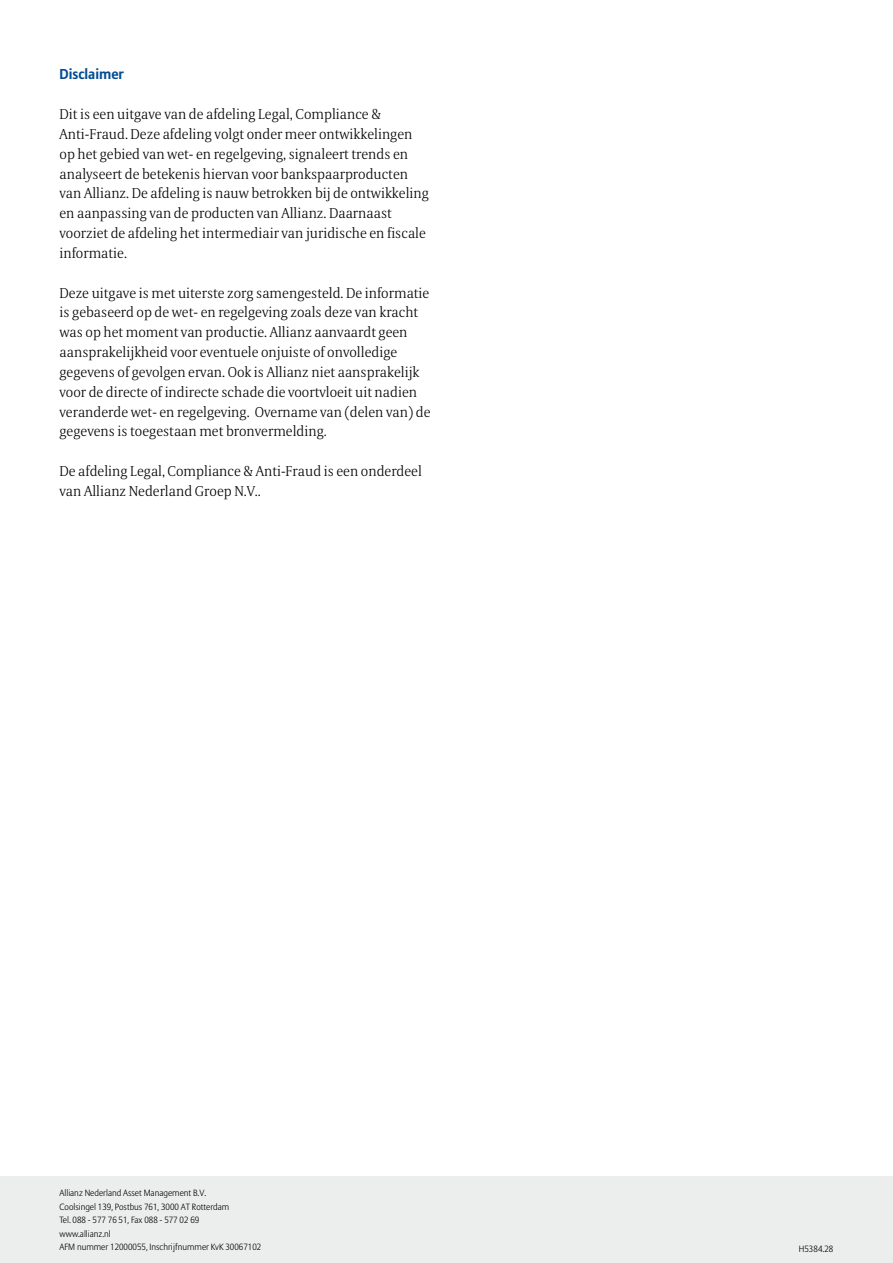
<style>
.page{position:relative;width:893px;height:1263px;background:#fff}
.page>*{position:absolute;margin:0;border:0;box-sizing:border-box;transform-origin:0 0}
.t1{font:300 14.25px/19.8px "Allianz Serif";color:#000}
.t2{font:700 14.25px "Allianz Sans";color:#004c93}
.t3{font:300 9px/13.5px "Allianz Sans";color:#000}
</style>
<div class="page">
<div style="left:0;top:1176px;width:893px;height:87px;background:#eceded"></div>
<p class="t2" style="left:60px;top:66px;width:66px">Disclaimer</p>
<p class="t1" style="left:60px;top:104px;width:371px">Dit is een uitgave van de afdeling Legal, Compliance &amp; Anti-Fraud. Deze afdeling volgt onder meer ontwikkelingen op het gebied van wet- en regelgeving, signaleert trends en analyseert de betekenis hiervan voor bankspaarproducten van Allianz. De afdeling is nauw betrokken bij de ontwikkeling en aanpassing van de producten van Allianz. Daarnaast voorziet de afdeling het intermediair van juridische en fiscale informatie.</p>
<p class="t1" style="left:60px;top:282px;width:373px">Deze uitgave is met uiterste zorg samengesteld. De informatie is gebaseerd op de wet- en regelgeving zoals deze van kracht was op het moment van productie. Allianz aanvaardt geen aansprakelijkheid voor eventuele onjuiste of onvolledige gegevens of gevolgen ervan. Ook is Allianz niet aansprakelijk voor de directe of indirecte schade die voortvloeit uit nadien veranderde wet- en regelgeving. Overname van (delen van) de gegevens is toegestaan met bronvermelding.</p>
<p class="t1" style="left:60px;top:461px;width:364px">De afdeling Legal, Compliance &amp; Anti-Fraud is een onderdeel van Allianz Nederland Groep N.V..</p>
<p class="t3" style="left:60px;top:1186px;width:203px">Allianz Nederland Asset Management B.V.<br>Coolsingel 139, Postbus 761, 3000 AT Rotterdam<br>Tel. 088 - 577 76 51, Fax 088 - 577 02 69<br>www.allianz.nl<br>AFM nummer 12000055, Inschrijfnummer KvK 30067102</p>
<p class="t3" style="left:799px;top:1242px;width:36px">H5384.28</p>
</div>
